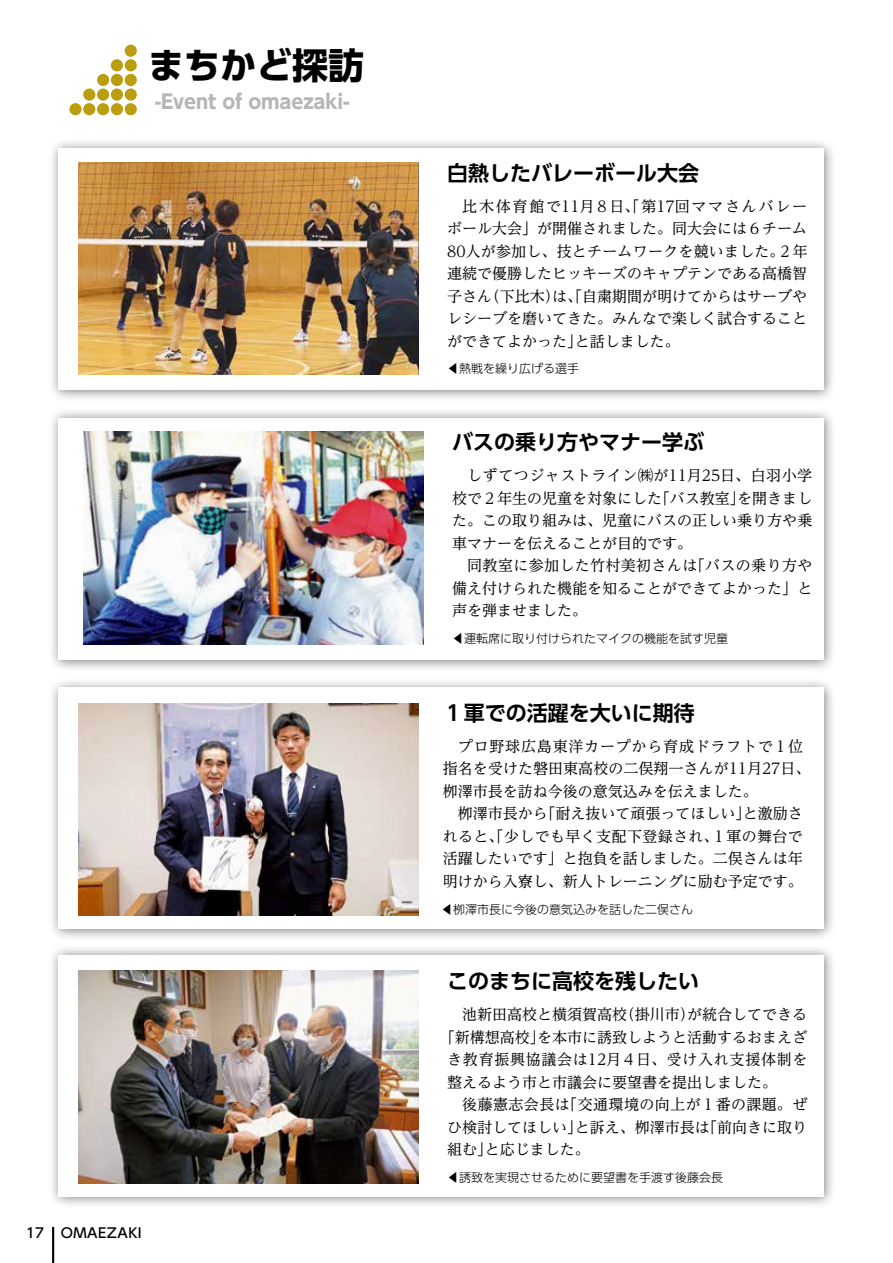
<style>
.page{position:relative;width:893px;height:1263px;background:#fff}
.page>*{position:absolute;margin:0;border:0;box-sizing:border-box;transform-origin:0 0}
.t1{font:700 36px "UD Shin Go Pro";color:#000}
.t2{font:700 21px "UD Shin Go Pro De";color:#000}
.t3{font:700 19.5px "UD Shin Go Pro";letter-spacing:-.005em;color:#b5b6b6}
.t4{font:15px/22.5px "UD Reimin Pro";color:#000;text-align:justify}
.t5{font:15px "UD Reimin Pro";letter-spacing:.045em;color:#000}
.t6{font:15px "UD Reimin Pro";letter-spacing:.03em;color:#000}
.t7{font:500 13.5px "UD Shin Go Pro";letter-spacing:.035em;color:#000}
.t8{font:300 12px "UD Shin Go Pro";color:#000}
</style>
<div class="page">
<svg style="left:69px;top:59px;width:68px;height:56px"></svg>
<div style="left:125px;top:45px;width:12px;height:12px;background:#bb9e0f;border-radius:50%"></div>
<div style="left:48px;top:138px;width:789px;height:265px;background:#000;opacity:.5"></div>
<div style="left:58px;top:149px;width:766px;height:241px;background:#fff"></div>
<img style="left:79px;top:162px;width:340px;height:213px">
<div style="left:48px;top:944px;width:789px;height:265px;background:#000;opacity:.5"></div>
<div style="left:58px;top:955px;width:766px;height:241px;background:#fff"></div>
<img style="left:79px;top:970px;width:340px;height:213px">
<div style="left:48px;top:407px;width:789px;height:265px;background:#000;opacity:.5"></div>
<div style="left:58px;top:418px;width:766px;height:242px;background:#fff"></div>
<img style="left:84px;top:431px;width:340px;height:213px">
<div style="left:48px;top:677px;width:789px;height:265px;background:#000;opacity:.5"></div>
<div style="left:58px;top:687px;width:766px;height:242px;background:#fff"></div>
<img style="left:79px;top:703px;width:340px;height:213px">
<hr style="left:52px;top:1227px;width:2px;height:36px;background:#000">
<h1 class="t1" style="left:148px;top:36px;width:217px">まちかど探訪</h1>
<h3 class="t3" style="left:155px;top:85px;width:197px">-Event of omaezaki-</h3>
<p class="t7" style="left:26px;top:1221px;width:117px">17 OMAEZAKI</p>
<h2 class="t2" style="left:447px;top:156px;width:253px">白熱したバレーボール大会</h2>
<p class="t4" style="left:447px;top:194px;width:362px;text-indent:15px">比木体育館で11月８日、「第17回ママさんバレーボール大会」が開催されました。同大会には６チーム80人が参加し、技とチームワークを競いました。２年連続で優勝したヒッキーズのキャプテンである高橋智子さん（下比木）は、「自粛期間が明けてからはサーブやレシーブを磨いてきた。みんなで楽しく試合することができてよかった」と話しました。</p>
<p class="t8" style="left:447px;top:359px;width:133px">◀熱戦を繰り広げる選手</p>
<h2 class="t2" style="left:452px;top:425px;width:253px">バスの乗り方やマナー学ぶ</h2>
<p class="t4" style="left:452px;top:464px;width:361px;text-indent:15px">しずてつジャストライン㈱が11月25日、白羽小学校で２年生の児童を対象にした「バス教室」を開きました。この取り組みは、児童にバスの正しい乗り方や乗車マナーを伝えることが目的です。</p>
<p class="t4" style="left:452px;top:554px;width:362px;text-indent:15px">同教室に参加した竹村美初さんは「バスの乗り方や備え付けられた機能を知ることができてよかった」と声を弾ませました。</p>
<p class="t8" style="left:452px;top:628px;width:277px">◀運転席に取り付けられたマイクの機能を試す児童</p>
<h2 class="t2" style="left:443px;top:696px;width:253px">１軍での活躍を大いに期待</h2>
<p class="t4" style="left:443px;top:734px;width:369px;text-align:left;text-indent:15px">プロ野球広島東洋カープから育成ドラフトで１位指名を受けた磐田東高校の二俣翔一さんが11月27日、栁澤市長を訪ね今後の意気込みを伝えました。</p>
<p class="t4" style="left:443px;top:802px;width:361px;text-indent:15px">栁澤市長から「耐え抜いて頑張ってほしい」と激励されると、「少しでも早く支配下登録され、１軍の舞台で活躍したいです」と抱負を話しました。二俣さんは年明けから入寮し、新人トレーニングに励む予定です。</p>
<p class="t8" style="left:441px;top:900px;width:253px">◀栁澤市長に今後の意気込みを話した二俣さん</p>
<h2 class="t2" style="left:447px;top:964px;width:253px">このまちに高校を残したい</h2>
<p class="t4" style="left:462px;top:1003px;width:346px">池新田高校と横須賀高校（掛川市）が統合してできる</p>
<p class="t4" style="left:440px;top:1025px;width:369px">「新構想高校」を本市に誘致しようと活動するおまえざ</p>
<p class="t5" style="left:447px;top:1047px;width:362px">き教育振興協議会は12月４日、受け入れ支援体制を</p>
<p class="t4" style="left:447px;top:1070px;width:331px">整えるよう市と市議会に要望書を提出しました。</p>
<p class="t6" style="left:462px;top:1092px;width:347px">後藤憲志会長は「交通環境の向上が１番の課題。ぜ</p>
<p class="t4" style="left:447px;top:1115px;width:361px">ひ検討してほしい」と訴え、栁澤市長は「前向きに取り</p>
<p class="t4" style="left:447px;top:1138px;width:144px">組む」と応じました。</p>
<p class="t8" style="left:447px;top:1167px;width:277px">◀誘致を実現させるために要望書を手渡す後藤会長</p>
</div>
